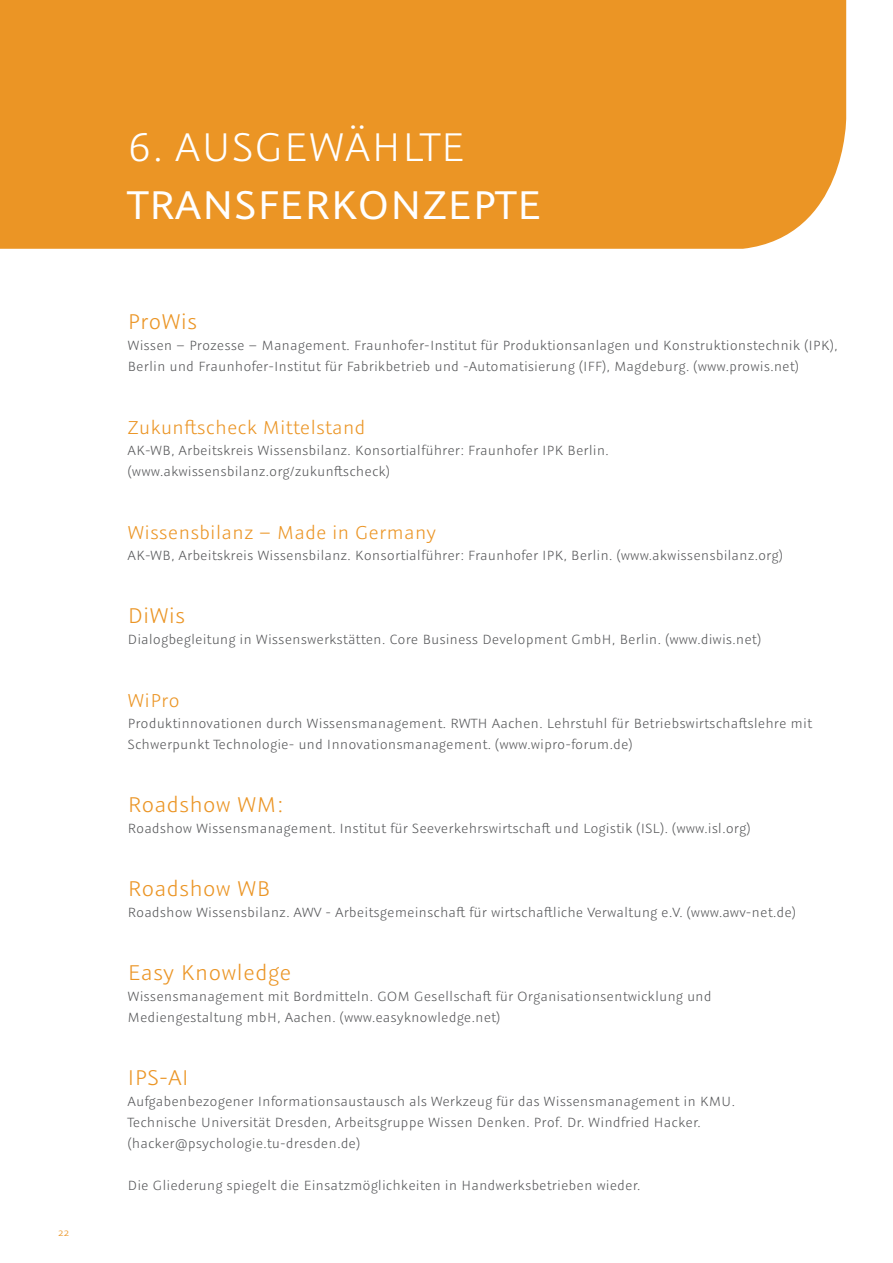
<style>
.page{position:relative;width:893px;height:1263px;background:#fff}
.page>*{position:absolute;margin:0;border:0;box-sizing:border-box;transform-origin:0 0}
.t1{font:45px "Graublau Sans";color:#fff}
.t2{font:300 45px "Graublau Sans";color:#fff}
.t3{font:300 24px "Graublau Sans";color:#eb9525}
.t4{font:300 21px "Graublau Sans";color:#eb9525}
.t5{font:300 15px/21px "Graublau Sans";color:#57585a}
.t6{font:300 12px "Graublau Sans";color:#eb9525}
</style>
<div class="page">
<div style="left:0;top:0;width:846px;height:249px;background:#eb9525"></div>
<p class="t6" style="left:58px;top:1224px;width:13px">22</p>
<h1 class="t2" style="left:128px;top:119px;width:339px">6. AUSGEWÄHLTE</h1>
<h1 class="t1" style="left:128px;top:176px;width:416px">TRANSFERKONZEPTE</h1>
<h2 class="t3" style="left:128px;top:306px;width:71px">ProWis</h2>
<p class="t5" style="left:128px;top:334px;width:712px">Wissen – Prozesse – Management. Fraunhofer-Institut für Produktionsanlagen und Konstruktionstechnik (IPK),<br>Berlin und Fraunhofer-Institut für Fabrikbetrieb und -Automatisierung (IFF), Magdeburg. (www.prowis.net)</p>
<h3 class="t4" style="left:128px;top:414px;width:240px">Zukunftscheck Mittelstand</h3>
<p class="t5" style="left:128px;top:439px;width:483px">AK-WB, Arbeitskreis Wissensbilanz. Konsortialführer: Fraunhofer IPK Berlin. (www.akwissensbilanz.org/zukunftscheck)</p>
<h3 class="t4" style="left:128px;top:519px;width:310px">Wissensbilanz – Made in Germany</h3>
<p class="t5" style="left:128px;top:544px;width:657px">AK-WB, Arbeitskreis Wissensbilanz. Konsortialführer: Fraunhofer IPK, Berlin. (www.akwissensbilanz.org)</p>
<h2 class="t3" style="left:128px;top:600px;width:59px">DiWis</h2>
<p class="t5" style="left:128px;top:628px;width:635px">Dialogbegleitung in Wissenswerkstätten. Core Business Development GmbH, Berlin. (www.diwis.net)</p>
<h3 class="t4" style="left:128px;top:687px;width:54px">WiPro</h3>
<p class="t5" style="left:128px;top:712px;width:686px">Produktinnovationen durch Wissensmanagement. RWTH Aachen. Lehrstuhl für Betriebswirtschaftslehre mit<br>Schwerpunkt Technologie- und Innovationsmanagement. (www.wipro-forum.de)</p>
<h2 class="t3" style="left:128px;top:789px;width:156px">Roadshow WM:</h2>
<p class="t5" style="left:128px;top:817px;width:625px">Roadshow Wissensmanagement. Institut für Seeverkehrswirtschaft und Logistik (ISL). (www.isl.org)</p>
<h2 class="t3" style="left:128px;top:873px;width:145px">Roadshow WB</h2>
<p class="t5" style="left:128px;top:901px;width:670px">Roadshow Wissensbilanz. AWV - Arbeitsgemeinschaft für wirtschaftliche Verwaltung e.V. (www.awv-net.de)</p>
<h2 class="t3" style="left:128px;top:957px;width:165px">Easy Knowledge</h2>
<p class="t5" style="left:128px;top:985px;width:586px">Wissensmanagement mit Bordmitteln. GOM Gesellschaft für Organisationsentwicklung und<br>Mediengestaltung mbH, Aachen. (www.easyknowledge.net)</p>
<h2 class="t3" style="left:128px;top:1062px;width:63px">IPS-AI</h2>
<p class="t5" style="left:128px;top:1090px;width:609px">Aufgabenbezogener Informationsaustausch als Werkzeug für das Wissensmanagement in KMU.<br>Technische Universität Dresden, Arbeitsgruppe Wissen Denken. Prof. Dr. Windfried Hacker. (hacker@psychologie.tu-dresden.de)</p>
<p class="t5" style="left:128px;top:1174px;width:514px">Die Gliederung spiegelt die Einsatzmöglichkeiten in Handwerksbetrieben wieder.</p>
</div>
